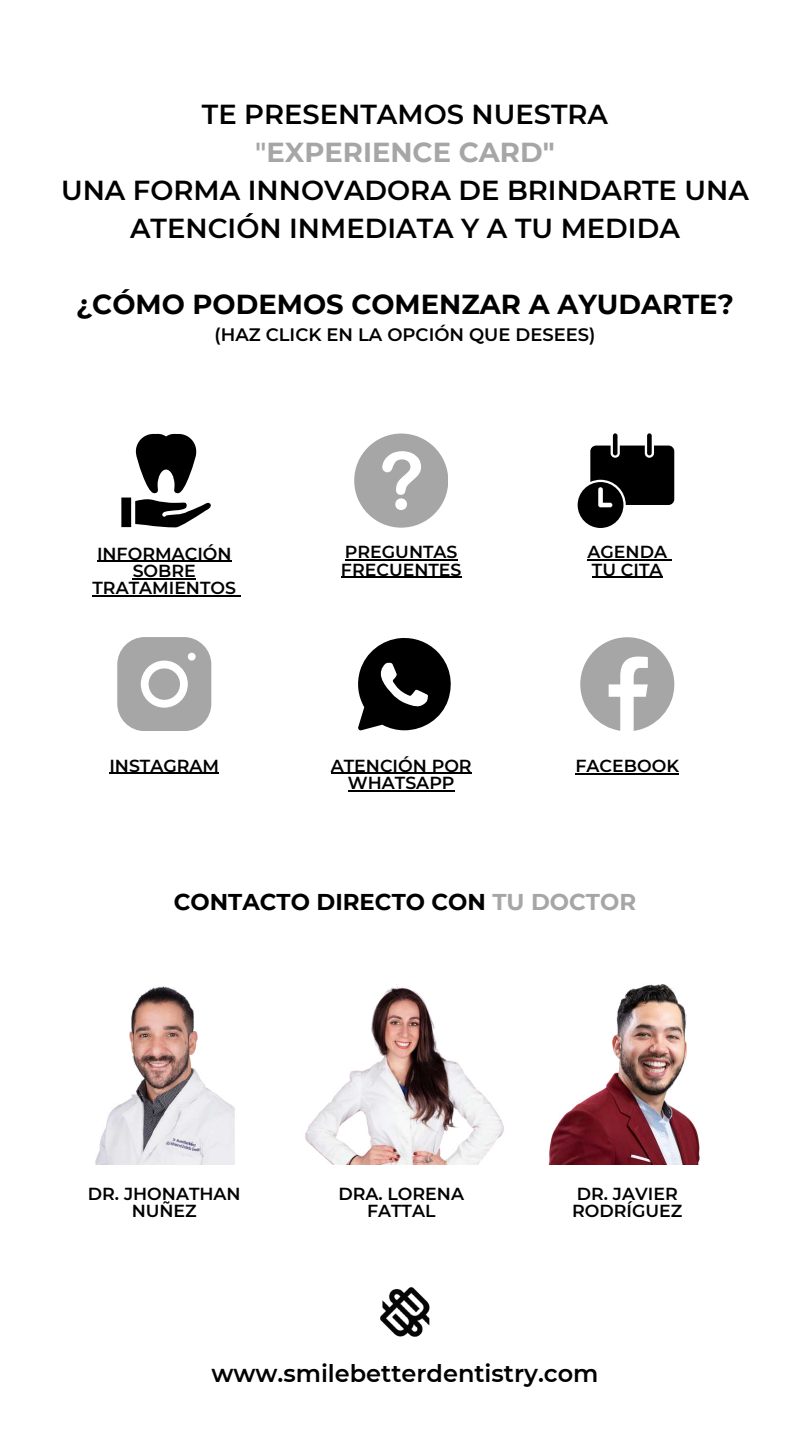
<style>
.page{position:relative;width:810px;height:1441px;background:#fff}
.page>*{position:absolute;margin:0;border:0;box-sizing:border-box;transform-origin:0 0}
.t1{font:600 27.4px/37.9px "Montserrat";color:#000;text-align:center}
.t2{font:700 27.4px "Montserrat";color:#000}
.t3{font:600 24px "Montserrat";color:#000}
.t4{font:700 22.8px "Montserrat";color:#000}
.t5{font:600 18px "Montserrat";color:#000}
.t6{font:600 17.4px/17.4px "Montserrat";color:#000;text-align:center}
.s1{color:#a6a6a6}
.s2{font-weight:700;color:#a6a6a6}
</style>
<div class="page">
<svg style="left:117px;top:637px;width:94px;height:93px"></svg>
<svg style="left:358px;top:638px;width:93px;height:92px"></svg>
<svg style="left:580px;top:637px;width:94px;height:93px"></svg>
<div style="left:647px;top:433px;width:5px;height:22px;background:#000;border-radius:2px"></div>
<div style="left:613px;top:433px;width:5px;height:22px;background:#000;border-radius:2px"></div>
<svg style="left:578px;top:445px;width:96px;height:83px"></svg>
<img style="left:380px;top:1287px;width:50px;height:50px">
<img style="left:95px;top:986px;width:139px;height:177px">
<img style="left:305px;top:984px;width:199px;height:180px">
<img style="left:549px;top:984px;width:151px;height:180px">
<svg style="left:121px;top:433px;width:90px;height:94px"></svg>
<hr style="left:97px;top:560px;width:135px;height:2px;background:#000">
<hr style="left:133px;top:578px;width:63px;height:1px;background:#000">
<hr style="left:92px;top:595px;width:144px;height:1px;background:#000">
<hr style="left:109px;top:772px;width:110px;height:2px;background:#000">
<hr style="left:331px;top:772px;width:141px;height:2px;background:#000">
<hr style="left:348px;top:790px;width:107px;height:1px;background:#000">
<hr style="left:576px;top:773px;width:103px;height:1px;background:#000">
<hr style="left:588px;top:559px;width:79px;height:1px;background:#000">
<hr style="left:592px;top:576px;width:71px;height:2px;background:#000">
<div style="left:354px;top:433px;width:94px;height:94px;background:#a6a6a6;border-radius:50%"></div>
<svg style="left:382px;top:451px;width:39px;height:59px"></svg>
<hr style="left:345px;top:559px;width:113px;height:1px;background:#000">
<hr style="left:341px;top:576px;width:121px;height:2px;background:#000">
<h1 class="t1" style="left:61px;top:95px;width:689px">TE PRESENTAMOS NUESTRA<br><span class="s1">"</span><span class="s2">EXPERIENCE CARD"<br></span>UNA FORMA INNOVADORA DE BRINDARTE UNA<br>ATENCIÓN INMEDIATA Y A TU MEDIDA</h1>
<h1 class="t2" style="left:76px;top:287px;width:659px">¿CÓMO PODEMOS COMENZAR A AYUDARTE?</h1>
<p class="t5" style="left:215px;top:324px;width:382px">(HAZ CLICK EN LA OPCIÓN QUE DESEES)</p>
<p class="t6" style="left:92px;top:545px;width:145px">INFORMACIÓN<br>SOBRE<br>TRATAMIENTOS</p>
<p class="t6" style="left:341px;top:543px;width:122px;text-align:left">PREGUNTAS<br>FRECUENTES</p>
<p class="t6" style="left:588px;top:543px;width:81px;text-align:left">AGENDA<br>TU CITA</p>
<p class="t6" style="left:109px;top:756px;width:111px">INSTAGRAM</p>
<p class="t6" style="left:331px;top:756px;width:142px">ATENCIÓN POR<br>WHATSAPP</p>
<p class="t6" style="left:576px;top:757px;width:105px">FACEBOOK</p>
<h3 class="t4" style="left:174px;top:888px;width:464px">CONTACTO DIRECTO CON <span class="s1">TU DOCTOR</span></h3>
<p class="t6" style="left:88px;top:1184px;width:154px">DR. JHONATHAN<br>NUÑEZ</p>
<p class="t6" style="left:338px;top:1184px;width:127px">DRA. LORENA<br>FATTAL</p>
<p class="t6" style="left:572px;top:1184px;width:112px;text-align:left">DR. JAVIER<br>RODRÍGUEZ</p>
<h2 class="t3" style="left:211px;top:1357px;width:389px">www.smilebetterdentistry.com</h2>
</div>
